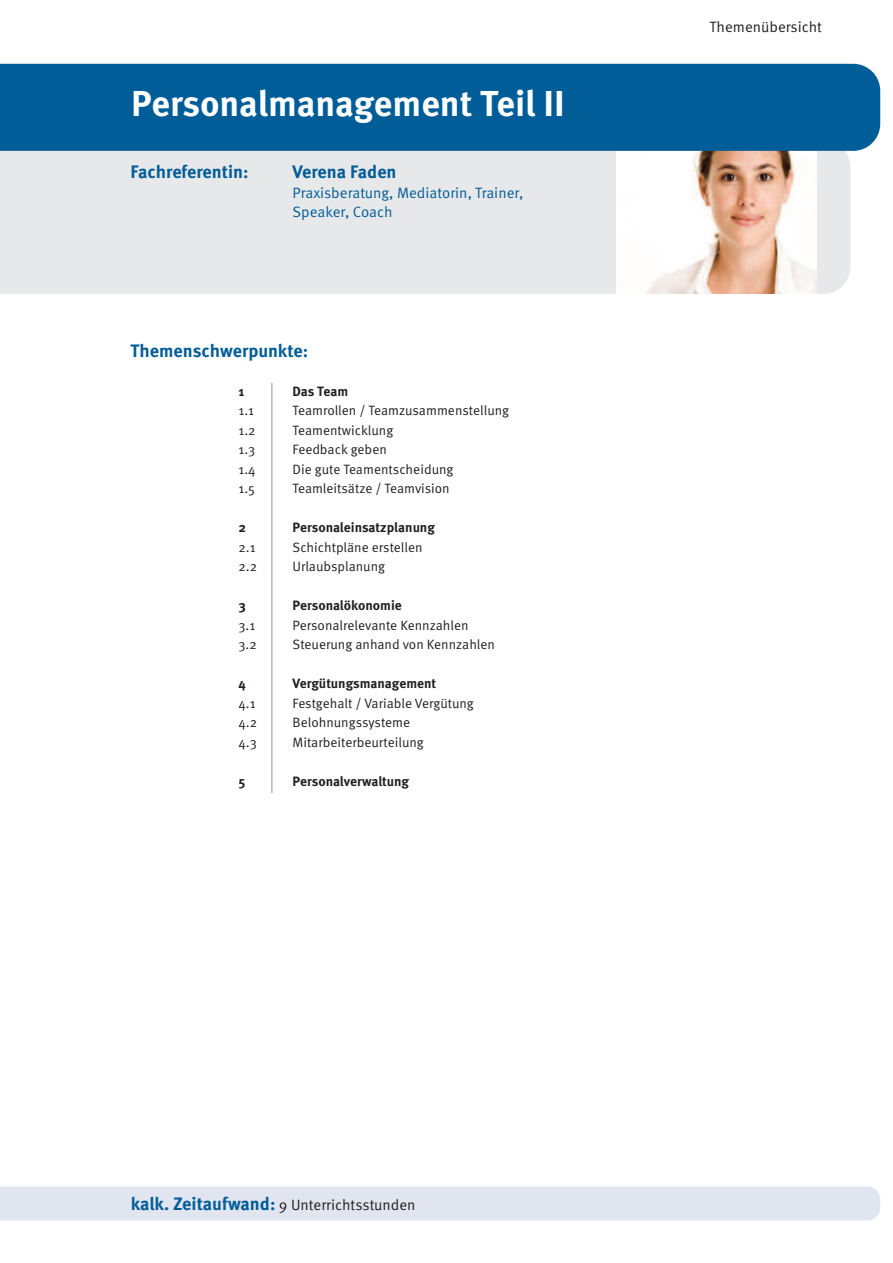
<style>
.page{position:relative;width:893px;height:1263px;background:#fff}
.page>*{position:absolute;margin:0;border:0;box-sizing:border-box;transform-origin:0 0}
.t1{font:700 36px "Meta OT";color:#fff}
.t2{font:700 18px "Meta OT";color:#015d98}
.t3{font:15px "Meta OT Norm";color:#231f20}
.t4{font:15px/19.5px "Meta OT Norm";color:#015d98}
.t5{font:13.5px "Meta OT Norm";color:#231f20}
.t6{font:700 13.5px "Meta OT";color:#231f20}
.s1{font-family:"Meta OT";font-weight:700;font-size:18px;color:#015d98}
</style>
<div class="page">
<div style="left:0;top:151px;width:850px;height:143px;background:#e7e8e9"></div>
<img style="left:617px;top:151px;width:199px;height:143px">
<div style="left:0;top:64px;width:880px;height:87px;background:#015d98"></div>
<div style="left:0;top:1186px;width:880px;height:34px;background:#e0e5f0"></div>
<hr style="left:272px;top:383px;width:1px;height:410px;background:#939598">
<h1 class="t1" style="left:131px;top:90px;width:435px">Personalmanagement Teil II</h1>
<h2 class="t2" style="left:130px;top:165px;width:120px">Fachreferentin:</h2>
<h2 class="t2" style="left:292px;top:165px;width:106px">Verena Faden</h2>
<p class="t4" style="left:292px;top:184px;width:232px">Praxisberatung, Mediatorin, Trainer,<br>Speaker, Coach</p>
<h2 class="t2" style="left:130px;top:343px;width:179px">Themenschwerpunkte:</h2>
<p class="t6" style="left:238px;top:386px;width:7px">1</p>
<p class="t6" style="left:292px;top:386px;width:57px">Das Team</p>
<p class="t5" style="left:238px;top:405px;width:17px">1.1</p>
<p class="t5" style="left:292px;top:405px;width:218px">Teamrollen / Teamzusammenstellung</p>
<p class="t5" style="left:238px;top:425px;width:19px">1.2</p>
<p class="t5" style="left:292px;top:425px;width:102px">Teamentwicklung</p>
<p class="t5" style="left:238px;top:444px;width:18px">1.3</p>
<p class="t5" style="left:292px;top:444px;width:96px">Feedback geben</p>
<p class="t5" style="left:238px;top:464px;width:19px">1.4</p>
<p class="t5" style="left:292px;top:464px;width:163px">Die gute Teamentscheidung</p>
<p class="t5" style="left:238px;top:483px;width:18px">1.5</p>
<p class="t5" style="left:292px;top:483px;width:159px">Teamleitsätze / Teamvision</p>
<p class="t6" style="left:238px;top:522px;width:9px">2</p>
<p class="t6" style="left:292px;top:522px;width:144px">Personaleinsatzplanung</p>
<p class="t5" style="left:238px;top:542px;width:19px">2.1</p>
<p class="t5" style="left:292px;top:542px;width:132px">Schichtpläne erstellen</p>
<p class="t5" style="left:238px;top:561px;width:20px">2.2</p>
<p class="t5" style="left:292px;top:561px;width:94px">Urlaubsplanung</p>
<p class="t6" style="left:238px;top:600px;width:9px">3</p>
<p class="t6" style="left:292px;top:600px;width:111px">Personalökonomie</p>
<p class="t5" style="left:238px;top:620px;width:18px">3.1</p>
<p class="t5" style="left:292px;top:620px;width:178px">Personalrelevante Kennzahlen</p>
<p class="t5" style="left:238px;top:639px;width:20px">3.2</p>
<p class="t5" style="left:292px;top:639px;width:204px">Steuerung anhand von Kennzahlen</p>
<p class="t6" style="left:238px;top:678px;width:9px">4</p>
<p class="t6" style="left:292px;top:678px;width:145px">Vergütungsmanagement</p>
<p class="t5" style="left:238px;top:698px;width:19px">4.1</p>
<p class="t5" style="left:292px;top:698px;width:183px">Festgehalt / Variable Vergütung</p>
<p class="t5" style="left:238px;top:717px;width:20px">4.2</p>
<p class="t5" style="left:292px;top:717px;width:119px">Belohnungssysteme</p>
<p class="t5" style="left:238px;top:737px;width:20px">4.3</p>
<p class="t5" style="left:292px;top:737px;width:133px">Mitarbeiterbeurteilung</p>
<p class="t6" style="left:238px;top:776px;width:9px">5</p>
<p class="t6" style="left:292px;top:776px;width:118px">Personalverwaltung</p>
<p class="t3" style="left:709px;top:22px;width:114px">Themenübersicht</p>
<p class="t3" style="left:131px;top:1199px;width:286px"><span class="s1">kalk. Zeitaufwand:</span> 9 Unterrichtsstunden</p>
</div>
